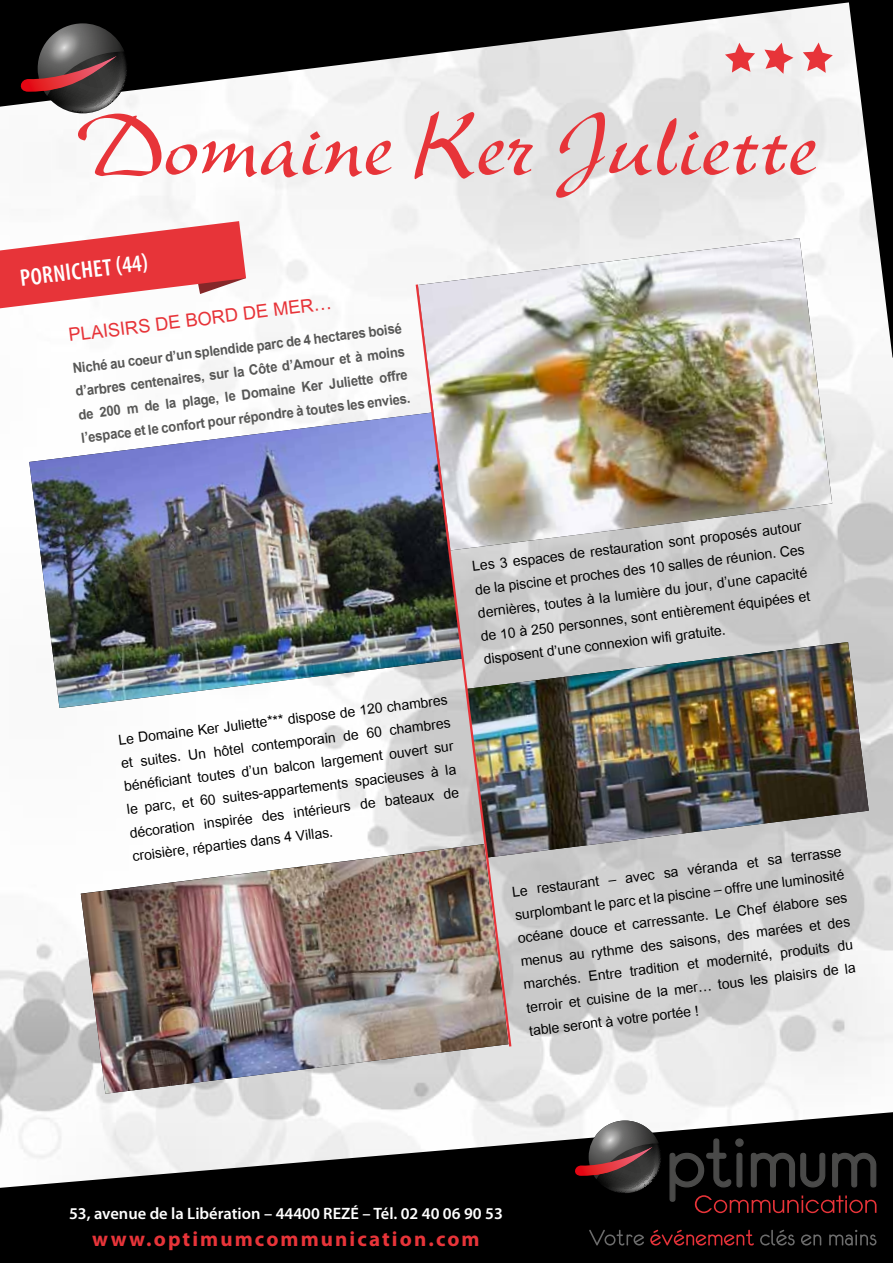
<style>
.page{position:relative;width:893px;height:1263px;background:#fff}
.page>*{position:absolute;margin:0;border:0;box-sizing:border-box;transform-origin:0 0}
.t1{font:96px "New Berolina MT Std";color:#e73439}
.t2{font:25.5px "Utsaah";color:#e73439}
.t3{font:600 condensed 24px "Myriad Pro";color:#fff}
.t4{font:700 21px "Myriad Pro";letter-spacing:.1em;color:#e73439}
.t5{font:19.5px/23.4px "Utsaah";color:#000}
.t6{font:700 19.5px/23.4px "Utsaah";color:#575756;text-align:justify;scale:.94 1}
.t7{font:600 16.5px "Myriad Pro";color:#fff}
</style>
<div class="page">
<img style="left:0;top:107px;width:893px;height:1004px">
<svg style="left:0;top:1111px;width:893px;height:152px;fill:#000"></svg>
<svg style="left:669px;top:1137px;width:208px;height:76px;background:#191111"></svg>
<svg style="left:572px;top:1120px;width:89px;height:73px;background:#605050"></svg>
<svg style="left:760px;top:1230px;width:116px;height:15px;background:#1b1b1b"></svg>
<svg style="left:650px;top:1230px;width:104px;height:15px;background:#3f0d0f"></svg>
<svg style="left:589px;top:1230px;width:55px;height:15px"></svg>
<svg style="left:849px;top:0;width:44px;height:358px"></svg>
<svg style="left:0;top:0;width:868px;height:107px"></svg>
<svg style="left:17px;top:23px;width:111px;height:90px;background:#564647"></svg>
<svg style="left:0;top:221px;width:246px;height:87px"></svg>
<img style="left:81px;top:844px;width:427px;height:250px">
<img style="left:513px;top:642px;width:356px;height:215px">
<img style="left:418px;top:238px;width:414px;height:312px">
<img style="left:29px;top:412px;width:385px;height:296px">
<img style="left:414px;top:282px;width:99px;height:767px">
<svg style="left:725px;top:43px;width:30px;height:30px"></svg>
<svg style="left:764px;top:43px;width:29px;height:31px"></svg>
<svg style="left:803px;top:43px;width:30px;height:30px"></svg>
<h1 class="t1" style="left:76px;top:89px;width:742px">Domaine Ker Juliette</h1>
<p class="t3" style="left:18px;top:265px;width:130px;rotate:-7deg">Pornichet (44)</p>
<h2 class="t2" style="left:67px;top:323px;width:266px;rotate:-7deg">plaisirs de BORD DE MER …</h2>
<p class="t6" style="left:72px;top:358px;width:354px;rotate:-7deg">Niché au coeur d’un splendide parc de 4 hectares boisé d’arbres centenaires, sur la Côte d’Amour et à moins de 200 m de la plage, le Domaine Ker Juliette offre l’espace et le confort pour répondre à toutes les envies.</p>
<p class="t5" style="left:117px;top:730px;width:339px;rotate:-7deg">Le Domaine KerJuliette*** dispose de 120 chambres et suites. Un hôtel contemporain de 60 chambres bénéficiant toutes d’un balcon largement ouvert sur le parc, et 60 suites-appartements spacieuses à la décoration inspirée des intérieurs de bateaux de croisière, réparties dans 4 Villas.</p>
<p class="t5" style="left:471px;top:556px;width:339px;rotate:-7deg">Les 3 espaces de restauration sont proposés autour de la piscine et proches des 10 salles de réunion. Ces dernières, toutes à la lumière du jour, d’une capacité de 10 à 250 personnes, sont entièrement équipées et disposent d’une connexion wifi gratuite.</p>
<p class="t5" style="left:511px;top:881px;width:335px;rotate:-7deg">Le restaurant – avec sa véranda et sa terrasse surplombant le parc et la piscine – offre une luminosité océane douce et carressante. Le Chef élabore ses menus au rythme des saisons, des marées et des marchés. Entre tradition et modernité, produits du terroiret cuisine de la mer… tous les plaisirs de la table seront à votre portée!</p>
<p class="t7" style="left:69px;top:1203px;width:435px">53, avenue de la Libération – 44400 REZÉ – Tél. 02 40 06 90 53</p>
<p class="t4" style="left:92px;top:1225px;width:389px">www.optimumcommunication.com</p>
</div>
